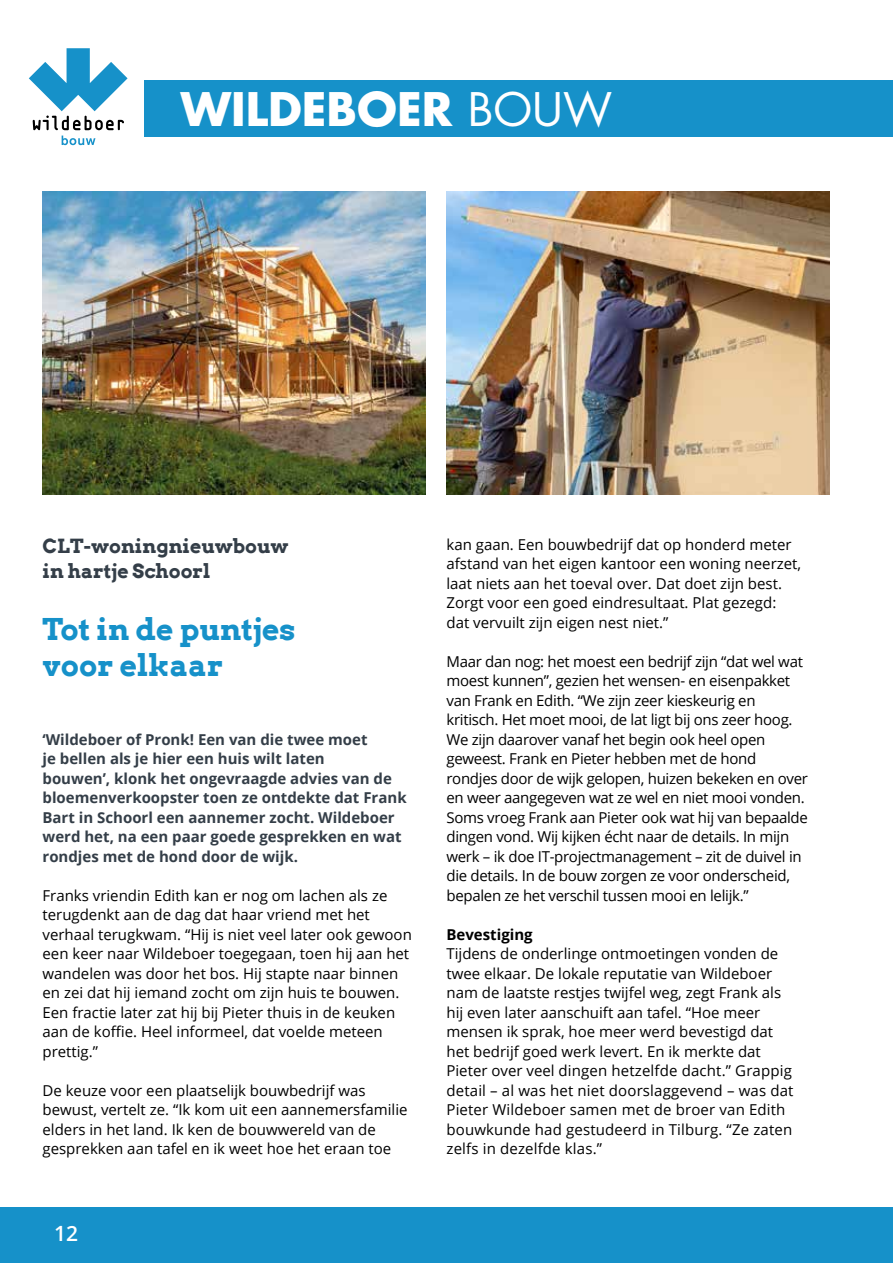
<style>
.page{position:relative;width:893px;height:1263px;background:#fff}
.page>*{position:absolute;margin:0;border:0;box-sizing:border-box;transform-origin:0 0}
.t1{font:700 45px "Futura Std";color:#fff}
.t2{font:700 30px/36px "Arvo";color:#1691c9}
.t3{font:600 21px "Open Sans";color:#fff}
.t4{font:700 19.5px/25.5px "Arvo";color:#343e48}
.t5{font:15px/19.5px "Open Sans";color:#000}
.t6{font:15px/19.5px "Open Sans";letter-spacing:-.02em;color:#000}
.t7{font:700 15px/19.5px "Open Sans";color:#343e48}
.t8{font:700 15px "Open Sans";color:#000}
.s1{font-weight:400}
</style>
<div class="page">
<div style="left:145px;top:80px;width:748px;height:57px;background:#1691c9"></div>
<div style="left:0;top:1208px;width:893px;height:55px;background:#1691c9"></div>
<svg style="left:29px;top:48px;width:99px;height:97px"></svg>
<img style="left:43px;top:192px;width:382px;height:302px">
<img style="left:446px;top:192px;width:383px;height:302px">
<h1 class="t1" style="left:181px;top:79px;width:433px">WILDEBOER <span class="s1">BOUW</span></h1>
<h3 class="t4" style="left:43px;top:533px;width:248px">CLT-woningnieuwbouw in hartje Schoorl</h3>
<h2 class="t2" style="left:43px;top:611px;width:255px">Tot in de puntjes voor elkaar</h2>
<p class="t7" style="left:43px;top:729px;width:366px">‘Wildeboer of Pronk! Een van die twee moet<br>je bellen als je hier een huis wilt laten<br>bouwen’, klonk het ongevraagde advies van de bloemenverkoopster toen ze ontdekte dat Frank Bart in Schoorl een aannemer zocht. Wildeboer werd het, na een paar goede gesprekken en wat rondjes met de hond door de wijk.</p>
<p class="t5" style="left:43px;top:885px;width:371px">Franks vriendin Edith kan er nog om lachen als ze terugdenkt aan de dag dat haar vriend met het verhaal terugkwam. “Hij is niet veel later ook gewoon een keer naar Wildeboer toegegaan, toen hij aan het wandelen was door het bos. Hij stapte naar binnen en zei dat hij iemand zocht om zijn huis te bouwen.<br>Een fractie later zat hij bij Pieter thuis in de keuken aan de koffie. Heel informeel, dat voelde meteen prettig.”</p>
<p class="t5" style="left:43px;top:1080px;width:367px">De keuze voor een plaatselijk bouwbedrijf was bewust, vertelt ze. “Ik kom uit een aannemersfamilie elders in het land. Ik ken de bouwwereld van de gesprekken aan tafel en ik weet hoe het eraan toe</p>
<h3 class="t3" style="left:54px;top:1219px;width:25px">12</h3>
<p class="t5" style="left:446px;top:534px;width:356px">kan gaan. Een bouwbedrijf dat op honderd meter afstand van het eigen kantoor een woning neerzet, laat niets aan het toeval over. Dat doet zijn best.<br>Zorgt voor een goed eindresultaat. Plat gezegd: dat vervuilt zijn eigen nest niet.”</p>
<p class="t6" style="left:446px;top:651px;width:363px">Maar dan nog: het moest een bedrijf zijn “dat wel wat moest kunnen”, gezien het wensen- en eisenpakket van Frank en Edith. “We zijn zeer kieskeurig en kritisch. Het moet mooi, de lat ligt bij ons zeer hoog.<br>We zijn daarover vanaf het begin ook heel open geweest. Frank en Pieter hebben met de hond rondjes door de wijk gelopen, huizen bekeken en over en weer aangegeven wat ze wel en niet mooi vonden.<br>Soms vroeg Frank aan Pieter ook wat hij van bepaalde dingen vond. Wij kijken écht naar de details. In mijn werk – ik doe IT-projectmanagement – zit de duivel in die details. In de bouw zorgen ze voor onderscheid, bepalen ze het verschil tussen mooi en lelijk.”</p>
<p class="t8" style="left:446px;top:923px;width:88px">Bevestiging</p>
<p class="t5" style="left:446px;top:943px;width:348px">Tijdens de onderlinge ontmoetingen vonden de twee elkaar. De lokale reputatie van Wildeboer nam de laatste restjes twijfel weg, zegt Frank als hij even later aanschuift aan tafel. “Hoe meer mensen ik sprak, hoe meer werd bevestigd dat het bedrijf goed werk levert. En ik merkte dat Pieter over veel dingen hetzelfde dacht.” Grappig detail – al was het niet doorslaggevend – was dat Pieter Wildeboer samen met de broer van Edith bouwkunde had gestudeerd in Tilburg. “Ze zaten zelfs in dezelfde klas.”</p>
</div>
